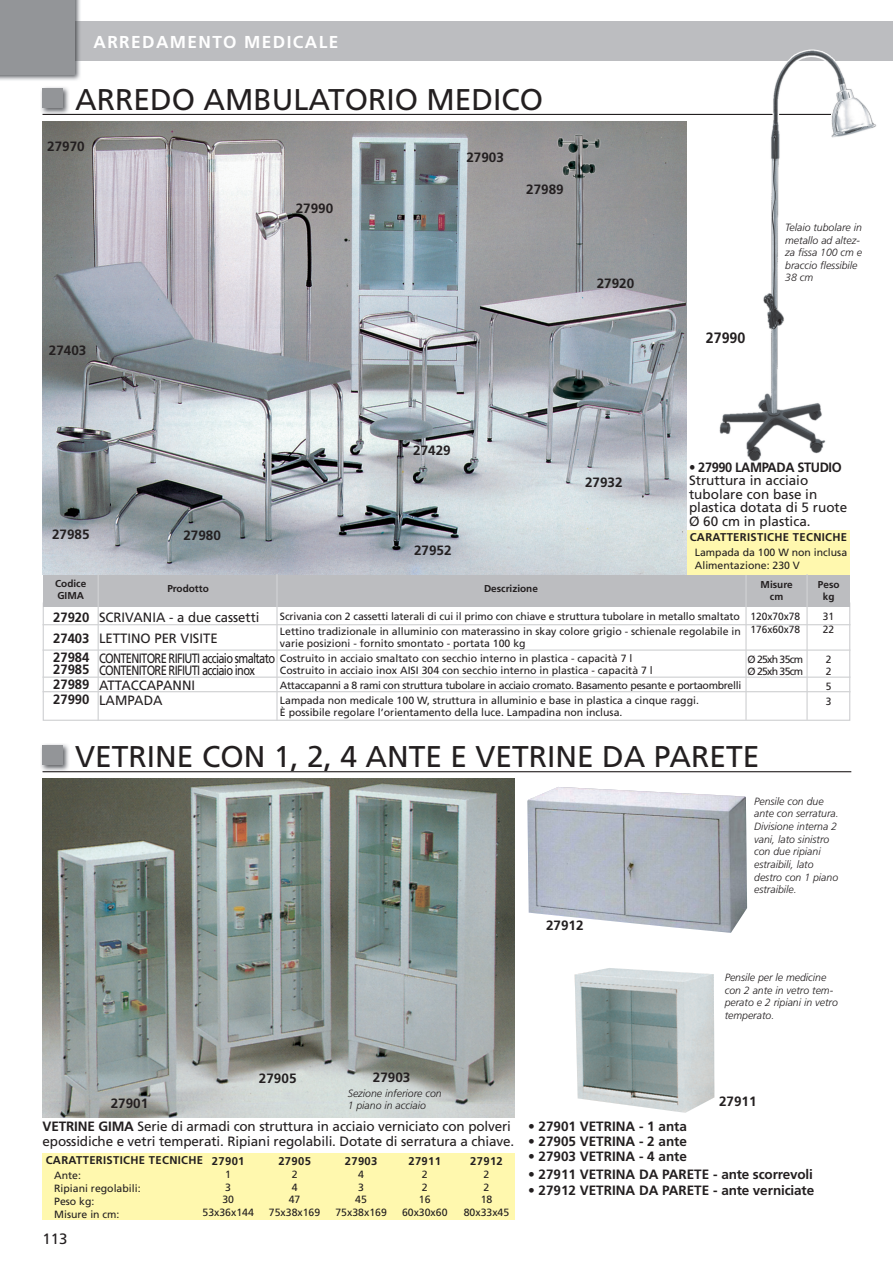
<style>
.page{position:relative;width:893px;height:1263px;background:#fff}
.page>*{position:absolute;margin:0;border:0;box-sizing:border-box;transform-origin:0 0}
.t1{font:30px "Frutiger LT Std";color:#231f20}
.t2{font:700 17.25px "Frutiger LT Std";letter-spacing:.08em;color:#fff}
.t3{font:700 15px "Frutiger LT Std";color:#231f20;scale:.95 1}
.t4{font:15px "Frutiger LT Std";color:#231f20}
.t5{font:13.5px/13.5px "Frutiger LT Std";letter-spacing:-.01em;color:#231f20}
.t6{font:700 13.5px/21px "Frutiger LT Std";color:#231f20}
.t7{font:13.5px/12px "Frutiger LT Std";letter-spacing:-.06em;color:#231f20;scale:.82 1}
.t8{font:700 13.5px "Frutiger LT Std";letter-spacing:-.03em;color:#231f20;scale:.95 1}
.t9{font:700 11.25px "Frutiger LT Std";letter-spacing:.03em;color:#231f20}
.t10{font:10.5px/12.8px "Frutiger LT Std";color:#231f20}
.t11{font:italic 300 10.5px/12.6px "Frutiger LT Std";color:#231f20}
.t12{font:10.5px/12px "Frutiger LT Std";letter-spacing:-.07em;color:#231f20}
.t13{font:700 10.05px/12px "Frutiger LT Std";color:#231f20;text-align:center}
.s1{font-weight:700}
</style>
<div class="page">
<div style="left:16px;top:21px;width:877px;height:40px;background:#bcbdc0"></div>
<img style="left:0;top:0;width:80px;height:80px">
<img style="left:74px;top:21px;width:6px;height:40px">
<div style="left:0;top:0;width:74px;height:74px;background:#939598"></div>
<div style="left:681px;top:531px;width:169px;height:47px;background:#fff8ae"></div>
<img style="left:43px;top:122px;width:643px;height:453px">
<img style="left:41px;top:87px;width:29px;height:28px">
<div style="left:43px;top:88px;width:20px;height:20px;background:#939598"></div>
<hr style="left:43px;top:114px;width:807px;height:1px;background:#231f20">
<div style="left:43px;top:602px;width:807px;height:119px;border:1px solid #d1d2d4"></div>
<div style="left:43px;top:575px;width:807px;height:31px;background:#bcbdc0"></div>
<hr style="left:98px;top:574px;width:1px;height:146px;background:#d1d2d4">
<hr style="left:806px;top:574px;width:2px;height:146px;background:#d1d2d4">
<hr style="left:276px;top:574px;width:2px;height:146px;background:#d1d2d4">
<hr style="left:745px;top:575px;width:2px;height:145px;background:#d1d2d4">
<hr style="left:43px;top:624px;width:807px;height:1px;background:#d1d2d4">
<hr style="left:43px;top:649px;width:807px;height:2px;background:#d1d2d4">
<hr style="left:43px;top:676px;width:807px;height:2px;background:#d1d2d4">
<hr style="left:43px;top:691px;width:807px;height:1px;background:#d1d2d4">
<img style="left:718px;top:52px;width:83px;height:410px">
<div style="left:43px;top:1154px;width:472px;height:66px;background:#fff8ae"></div>
<img style="left:43px;top:778px;width:472px;height:339px">
<img style="left:41px;top:744px;width:28px;height:28px">
<div style="left:43px;top:745px;width:20px;height:20px;background:#939598"></div>
<hr style="left:43px;top:771px;width:808px;height:1px;background:#231f20">
<img style="left:575px;top:968px;width:139px;height:145px">
<img style="left:527px;top:787px;width:220px;height:146px">
<h2 class="t2" style="left:94px;top:35px;width:246px">ARREDAMENTO MEDICALE</h2>
<h1 class="t1" style="left:75px;top:87px;width:469px">ARREDO AMBULATORIO MEDICO</h1>
<p class="t6" style="left:47px;top:137px;width:39px">27970</p>
<p class="t6" style="left:49px;top:341px;width:39px">27403</p>
<p class="t6" style="left:52px;top:524px;width:39px">27985</p>
<p class="t6" style="left:183px;top:525px;width:39px">27980</p>
<p class="t6" style="left:296px;top:198px;width:39px">27990</p>
<p class="t6" style="left:466px;top:147px;width:39px">27903</p>
<p class="t6" style="left:526px;top:179px;width:39px">27989</p>
<p class="t6" style="left:597px;top:274px;width:39px">27920</p>
<p class="t6" style="left:413px;top:441px;width:39px">27429</p>
<p class="t6" style="left:414px;top:541px;width:39px">27952</p>
<p class="t6" style="left:585px;top:473px;width:39px">27932</p>
<h3 class="t3" style="left:706px;top:332px;width:43px">27990</h3>
<p class="t11" style="left:785px;top:221px;width:79px">Telaio tubolare in metallo ad altez&shy;za fissa 100 cm e braccio flessibile<br>38 cm</p>
<p class="t8" style="left:689px;top:462px;width:162px">• 27990 LAMPADA STUDIO</p>
<p class="t5" style="left:689px;top:475px;width:160px">Struttura in acciaio tubolare con base in plastica dotata di 5 ruote<br>Ø 60 cm in plastica.</p>
<p class="t9" style="left:690px;top:533px;width:159px">CARATTERISTICHE TECNICHE</p>
<p class="t10" style="left:695px;top:547px;width:154px">Lampada da 100 W non inclusa<br>Alimentazione: 230 V</p>
<p class="t13" style="left:55px;top:579px;width:33px;text-align:left">Codice<br>GIMA</p>
<p class="t13" style="left:167px;top:584px;width:43px">Prodotto</p>
<p class="t13" style="left:818px;top:580px;width:23px">Peso kg</p>
<p class="t13" style="left:484px;top:584px;width:55px">Descrizione</p>
<p class="t13" style="left:761px;top:580px;width:34px">Misure cm</p>
<p class="t10" style="left:280px;top:610px;width:462px;line-height:15px">Scrivania con 2 cassetti laterali di cui il primo con chiave e struttura tubolare in metallo smaltato<br>Lettino tradizionale in alluminio con materassino in skay colore grigio - schienale regolabile in</p>
<p class="t10" style="left:280px;top:637px;width:354px;line-height:15px">varie posizioni - fornito smontato - portata 100 kg<br>Costruito in acciaio smaltato con secchio interno in plastica - capacità 7 l</p>
<p class="t10" style="left:280px;top:664px;width:463px;line-height:15px">Costruito in acciaio inox AISI 304 con secchio interno in plastica - capacità 7 l<br>Attaccapanni a 8 rami con struttura tubolare in acciaio cromato. Basamento pesante e portaombrelli<br>Lampada non medicale 100 W, struttura in alluminio e base in plastica a cinque raggi.</p>
<p class="t10" style="left:280px;top:707px;width:344px">È possibile regolare l’orientamento della luce. Lampadina non inclusa.</p>
<p class="t5" style="left:99px;top:608px;width:162px;line-height:21px">SCRIVANIA - a due cassetti<br>LETTINO PER VISITE</p>
<p class="t7" style="left:99px;top:653px;width:216px">CONTENITORE RIFIUTI acciaio smaltato<br>CONTENITORE RIFIUTI acciaio inox</p>
<p class="t5" style="left:99px;top:678px;width:98px;line-height:15px">ATTACCAPANNI<br>LAMPADA</p>
<p class="t6" style="left:53px;top:608px;width:38px">27920<br>27403</p>
<p class="t6" style="left:53px;top:653px;width:38px;line-height:12px">27984<br>27985</p>
<p class="t6" style="left:53px;top:678px;width:38px;line-height:15px">27989<br>27990</p>
<p class="t10" style="left:750px;top:610px;width:51px;line-height:13.5px">120x70x78<br>176x60x78</p>
<p class="t12" style="left:747px;top:654px;width:57px">Ø 25xh 35cm<br>Ø 25xh 35cm</p>
<p class="t10" style="left:823px;top:610px;width:13px;line-height:13.5px">31<br>22</p>
<p class="t10" style="left:826px;top:654px;width:7px;line-height:12px">2<br>2</p>
<p class="t10" style="left:826px;top:680px;width:7px;line-height:15px">5<br>3</p>
<h1 class="t1" style="left:75px;top:744px;width:686px">VETRINE CON 1, 2, 4 ANTE E VETRINE DA PARETE</h1>
<p class="t6" style="left:111px;top:1094px;width:39px">27901</p>
<p class="t6" style="left:259px;top:1069px;width:39px">27905</p>
<p class="t6" style="left:373px;top:1067px;width:39px">27903</p>
<p class="t11" style="left:348px;top:1087px;width:95px">Sezione inferiore con<br>1 piano in acciaio</p>
<p class="t6" style="left:546px;top:916px;width:39px">27912</p>
<p class="t11" style="left:754px;top:795px;width:86px">Pensile con due ante con serratura.<br>Divisione interna 2 vani, lato sinistro con due ripiani estraibili, lato destro con 1 piano estraibile.</p>
<p class="t11" style="left:725px;top:971px;width:115px">Pensile per le medicine con 2 ante in vetro tem&shy;perato e 2 ripiani in vetro temperato.</p>
<p class="t6" style="left:719px;top:1091px;width:39px">27911</p>
<p class="t5" style="left:43px;top:1120px;width:473px;line-height:15px"><span class="s1">VETRINE GIMA</span> Serie di armadi con struttura in acciaio verniciato con polveri epossidiche e vetri temperati. Ripiani regolabili. Dotate di serratura a chiave.</p>
<p class="t6" style="left:528px;top:1117px;width:161px">• 27901 VETRINA - 1 anta</p>
<p class="t6" style="left:528px;top:1132px;width:161px">• 27905 VETRINA - 2 ante</p>
<p class="t6" style="left:528px;top:1147px;width:161px">• 27903 VETRINA - 4 ante</p>
<p class="t6" style="left:528px;top:1165px;width:286px">• 27911 VETRINA DA PARETE - ante scorrevoli</p>
<p class="t6" style="left:528px;top:1180px;width:288px">• 27912 VETRINA DA PARETE - ante verniciate</p>
<p class="t9" style="left:46px;top:1156px;width:159px">CARATTERISTICHE TECNICHE</p>
<p class="t10" style="left:54px;top:1170px;width:88px">Ante:<br>Ripiani regolabili:<br>Peso kg:<br>Misure in cm:</p>
<p class="t9" style="left:212px;top:1157px;width:34px">27901</p>
<p class="t10" style="left:203px;top:1169px;width:53px;text-align:center">1<br>3<br>30<br>53x36x144</p>
<p class="t9" style="left:278px;top:1157px;width:34px">27905</p>
<p class="t10" style="left:269px;top:1169px;width:53px;text-align:center">2<br>4<br>47<br>75x38x169</p>
<p class="t9" style="left:345px;top:1157px;width:34px">27903</p>
<p class="t10" style="left:335px;top:1169px;width:53px;text-align:center">4<br>3<br>45<br>75x38x169</p>
<p class="t9" style="left:408px;top:1157px;width:34px">27911</p>
<p class="t10" style="left:402px;top:1169px;width:47px;text-align:center">2<br>2<br>16<br>60x30x60</p>
<p class="t9" style="left:470px;top:1157px;width:34px">27912</p>
<p class="t10" style="left:464px;top:1169px;width:47px;text-align:center">2<br>2<br>18<br>80x33x45</p>
<h3 class="t4" style="left:43px;top:1233px;width:27px">113</h3>
</div>
